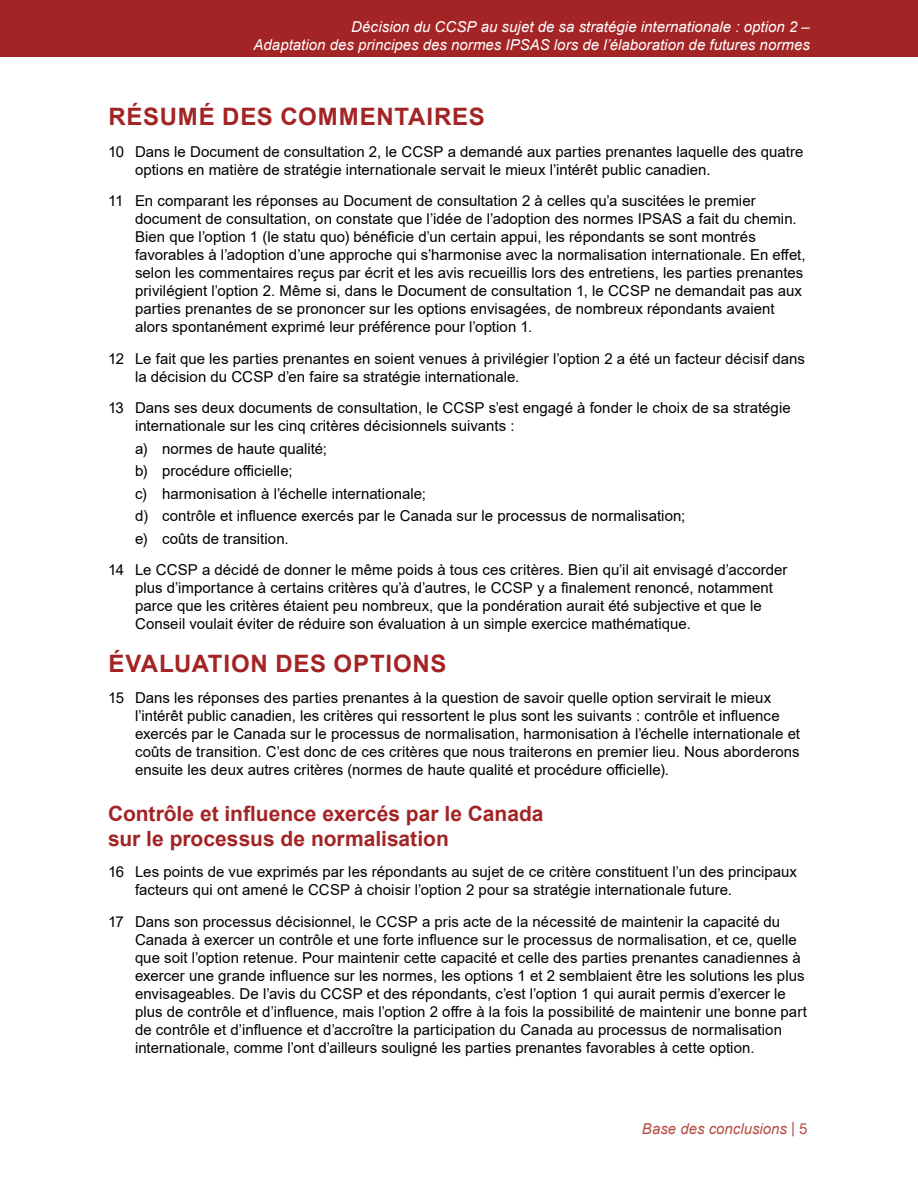
<style>
.page{position:relative;width:918px;height:1188px;background:#fff}
.page>*{position:absolute;margin:0;border:0;box-sizing:border-box;transform-origin:0 0}
.t1{font:700 24px "Arial";letter-spacing:.035em;color:#a32425}
.t2{font:700 21px/25.2px "Arial";color:#a32425}
.t3{font:15px/18px "Arial";letter-spacing:.005em;color:#000}
.t4{font:italic 15px/18px "Arial";letter-spacing:.005em;color:#fff;text-align:right}
.t5{font:italic 15px "Arial";color:#b54d44}
.s1{font-style:normal}
</style>
<div class="page">
<div style="left:0;top:0;width:918px;height:57px;background:#a32425"></div>
<p class="t4" style="left:254px;top:17px;width:558px">Décision du CCSP au sujet de sa stratégie internationale : option 2 –<br>Adaptation des principes des normes IPSAS lors de l’élaboration de futures normes</p>
<h2 class="t1" style="left:108px;top:100px;width:378px">RÉSUMÉ DES COMMENTAIRES</h2>
<p class="t3" style="left:135px;top:143px;width:670px;text-indent:-27px">10 Dans le Document de consultation 2, le CCSP a demandé aux parties prenantes laquelle des quatre options en matière de stratégie internationale servait le mieux l’intérêt public canadien.</p>
<p class="t3" style="left:135px;top:192px;width:672px;text-indent:-27px">11 En comparant les réponses au Document de consultation 2 à celles qu’a suscitées le premier document de consultation, on constate que l’idée de l’adoption des normes IPSAS a fait du chemin.<br>Bien que l’option 1 (le statu quo) bénéficie d’un certain appui, les répondants se sont montrés favorables à l’adoption d’une approche qui s’harmonise avec la normalisation internationale. En effet, selon les commentaires reçus par écrit et les avis recueillis lors des entretiens, les parties prenantes privilégient l’option 2. Même si, dans le Document de consultation 1, le CCSP ne demandait pas aux parties prenantes de se prononcer sur les options envisagées, de nombreux répondants avaient alors spontanément exprimé leur préférence pour l’option 1.</p>
<p class="t3" style="left:135px;top:350px;width:671px;text-indent:-27px">12 Le fait que les parties prenantes en soient venues à privilégier l’option 2 a été un facteur décisif dans la décision du CCSP d’en faire sa stratégie internationale.</p>
<p class="t3" style="left:135px;top:399px;width:657px;text-indent:-27px">13 Dans ses deux documents de consultation, le CCSP s’est engagé à fonder le choix de sa stratégie internationale sur les cinq critères décisionnels suivants :</p>
<p class="t3" style="left:135px;top:440px;width:194px">a) normes de haute qualité;</p>
<p class="t3" style="left:135px;top:462px;width:159px">b) procédure officielle;</p>
<p class="t3" style="left:135px;top:485px;width:293px">c) harmonisation à l’échelle internationale;</p>
<p class="t3" style="left:135px;top:507px;width:552px">d) contrôle et influence exercés par le Canada sur le processus de normalisation;</p>
<p class="t3" style="left:135px;top:530px;width:155px">e) coûts de transition.</p>
<p class="t3" style="left:135px;top:561px;width:654px;text-indent:-27px">14 Le CCSP a décidé de donner le même poids à tous ces critères. Bien qu’il ait envisagé d’accorder plus d’importance à certains critères qu’à d’autres, le CCSP y a finalement renoncé, notamment parce que les critères étaient peu nombreux, que la pondération aurait été subjective et que le Conseil voulait éviter de réduire son évaluation à un simple exercice mathématique.</p>
<h2 class="t1" style="left:108px;top:646px;width:340px">ÉVALUATION DES OPTIONS</h2>
<p class="t3" style="left:135px;top:689px;width:667px;text-indent:-27px">15 Dans les réponses des parties prenantes à la question de savoir quelle option servirait le mieux l’intérêt public canadien, les critères qui ressortent le plus sont les suivants : contrôle et influence exercés par le Canada sur le processus de normalisation, harmonisation à l’échelle internationale et coûts de transition. C’est donc de ces critères que nous traiterons en premier lieu. Nous aborderons ensuite les deux autres critères (normes de haute qualité et procédure officielle).</p>
<h3 class="t2" style="left:108px;top:801px;width:437px">Contrôle et influence exercés par le Canada sur le processus de normalisation</h3>
<p class="t3" style="left:135px;top:863px;width:664px;text-indent:-27px">16 Les points de vue exprimés par les répondants au sujet de ce critère constituent l’un des principaux facteurs qui ont amené le CCSP à choisir l’option 2 pour sa stratégie internationale future.</p>
<p class="t3" style="left:135px;top:913px;width:674px;text-indent:-27px">17 Dans son processus décisionnel, le CCSP a pris acte de la nécessité de maintenir la capacité du Canada à exercer un contrôle et une forte influence sur le processus de normalisation, et ce, quelle que soit l’option retenue. Pour maintenir cette capacité et celle des parties prenantes canadiennes à exercer une grande influence sur les normes, les options 1 et 2 semblaient être les solutions les plus envisageables. De l’avis du CCSP et des répondants, c’est l’option 1 qui aurait permis d’exercer le plus de contrôle et d’influence, mais l’option 2 offre à la fois la possibilité de maintenir une bonne part de contrôle et d’influence et d’accroître la participation du Canada au processus de normalisation internationale, comme l’ont d’ailleurs souligné les parties prenantes favorables à cette option.</p>
<p class="t5" style="left:642px;top:1119px;width:167px">Base des conclusions <span class="s1">| 5</span></p>
</div>
